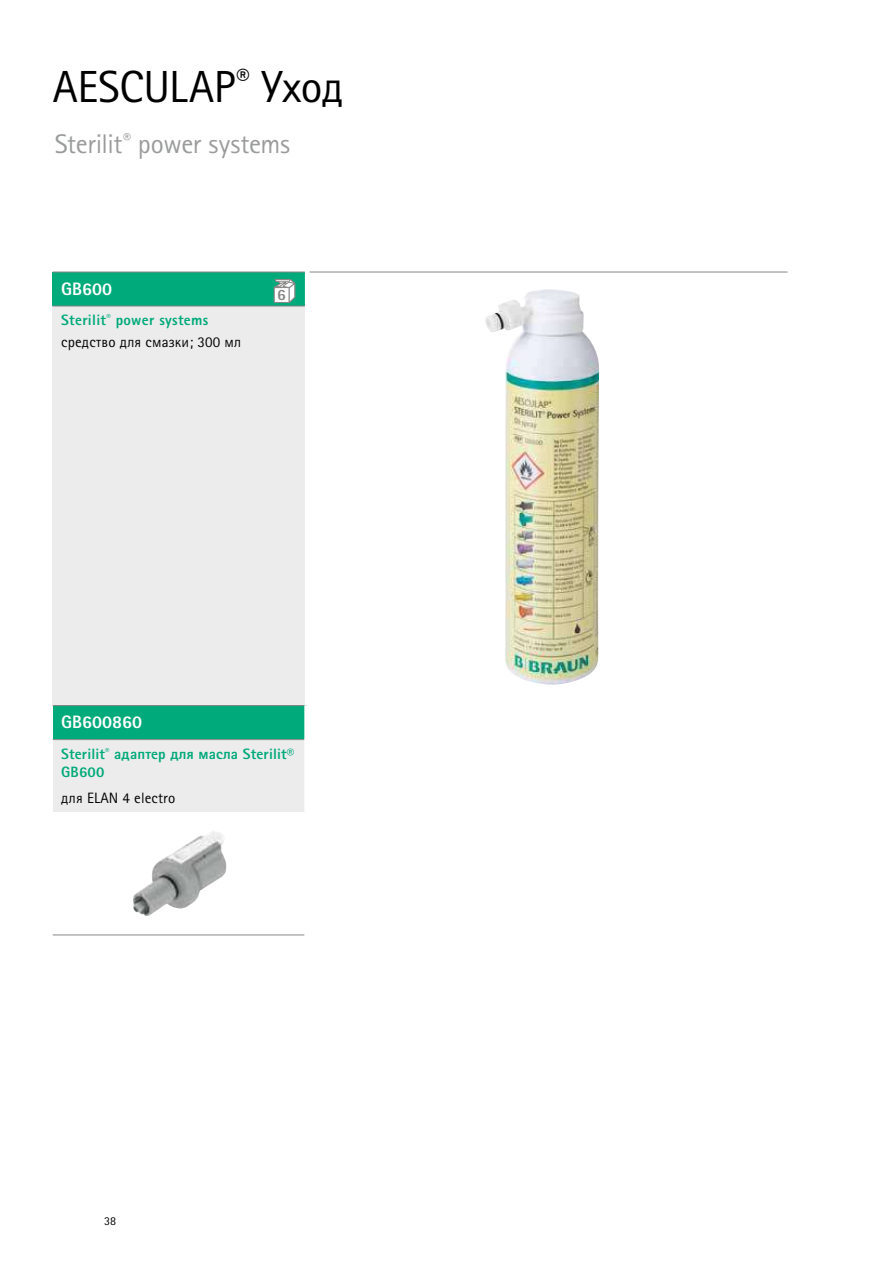
<style>
.page{position:relative;width:893px;height:1263px;background:#fff}
.page>*{position:absolute;margin:0;border:0;box-sizing:border-box;transform-origin:0 0}
.t1{font:45px "Rotis Sans Serif Pro Cyr";letter-spacing:-.01em;color:#000}
.t2{font:27px "Rotis Sans Serif Pro Cyr";letter-spacing:-.015em;color:#9a9b9b}
.t3{font:800 18px "Rotis Sans Serif Pro Cyr";color:#fff}
.t4{font:800 15.75px "Rotis Sans Serif Pro";color:#878786}
.t5{font:15px/22.2px "Rotis Sans Serif Pro Cyr";letter-spacing:.01em;color:#000}
.t6{font:800 15px/18px "Rotis Sans Serif Pro Cyr";letter-spacing:.01em;color:#00aa7a}
.t7{font:12px "Rotis Sans Serif Pro Cyr";color:#000}
.s1{font-weight:800;color:#00aa7a}
</style>
<div class="page">
<div style="left:53px;top:272px;width:254px;height:34px;background:#00aa7a"></div>
<div style="left:53px;top:306px;width:254px;height:399px;background:#ececed"></div>
<hr style="left:309px;top:272px;width:479px;height:1px;background:#878786">
<hr style="left:53px;top:272px;width:252px;height:1px;background:#878786">
<hr style="left:53px;top:306px;width:252px;height:1px;background:#878786">
<hr style="left:305px;top:272px;width:4px;height:34px;background:#fff">
<hr style="left:305px;top:306px;width:4px;height:399px;background:#fff">
<svg style="left:274px;top:279px;width:21px;height:24px"></svg>
<img style="left:485px;top:289px;width:114px;height:396px">
<div style="left:53px;top:705px;width:254px;height:34px;background:#00aa7a"></div>
<div style="left:53px;top:739px;width:254px;height:73px;background:#ececed"></div>
<hr style="left:53px;top:739px;width:251px;height:1px;background:#878786">
<div style="left:304px;top:739px;width:5px;height:73px;background:#fff"></div>
<hr style="left:53px;top:705px;width:251px;height:1px;background:#878786">
<hr style="left:53px;top:934px;width:251px;height:1px;background:#878786">
<div style="left:304px;top:705px;width:5px;height:34px;background:#fff"></div>
<img style="left:133px;top:831px;width:93px;height:85px">
<h1 class="t1" style="left:53px;top:60px;width:293px">AESCULAP<sup>®</sup> Уход</h1>
<h2 class="t2" style="left:55px;top:128px;width:237px">Sterilit<sup>®</sup> power systems</h2>
<p class="t3" style="left:61px;top:278px;width:53px">GB600</p>
<p class="t5" style="left:61px;top:309px;width:181px"><span class="s1">Sterilit</span><sup>®</sup> <span class="s1">power systems </span>средство для смазки; 300 мл</p>
<p class="t4" style="left:277px;top:285px;width:10px">6</p>
<p class="t3" style="left:61px;top:711px;width:83px">GB600860</p>
<p class="t6" style="left:61px;top:744px;width:235px">Sterilit<sup>®</sup> адаптер для масла Sterilit®<br>GB600</p>
<p class="t5" style="left:61px;top:787px;width:116px">для ELAN 4 electro</p>
<p class="t7" style="left:104px;top:1213px;width:13px">38</p>
</div>
